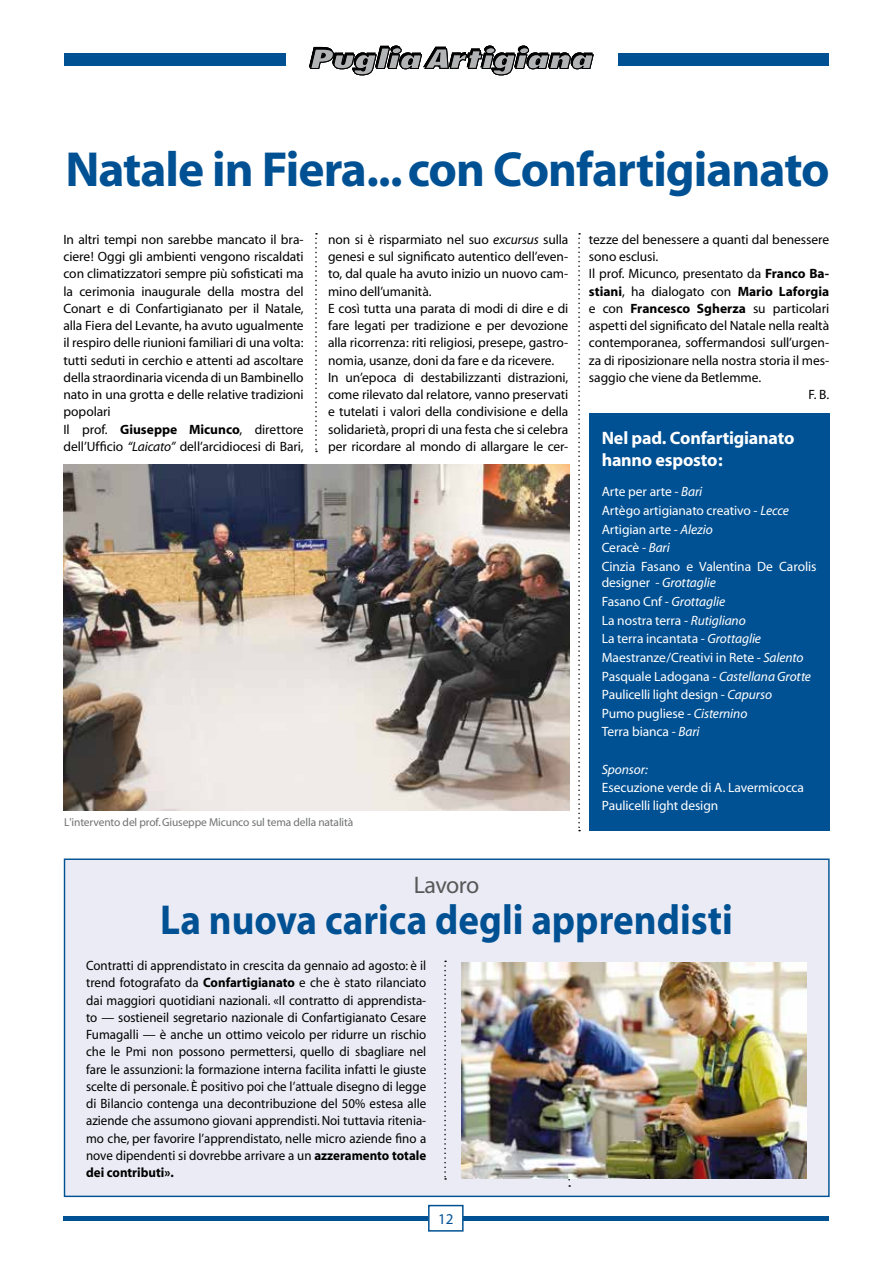
<style>
.page{position:relative;width:893px;height:1263px;background:#fff}
.page>*{position:absolute;margin:0;border:0;box-sizing:border-box;transform-origin:0 0}
.t1{font:700 49.5px "Myriad";letter-spacing:-.02em;color:#005193}
.t2{font:700 42px "Myriad";color:#005193;scale:.93 1}
.t3{font:24px "Myriad";letter-spacing:-.025em;color:#58585a}
.t4{font:700 18px/21.6px "Myriad";letter-spacing:-.01em;color:#fff}
.t5{font:15px "Myriad";color:#005193}
.t6{font:13.5px/17.2px "Myriad";letter-spacing:-.005em;color:#000}
.t7{font:13.5px/17.2px "Myriad";letter-spacing:-.005em;color:#000;text-align:justify;scale:.96 1}
.t8{font:13.5px/18.6px "Myriad";letter-spacing:-.005em;color:#fff}
.t9{font:700 13.5px "Myriad";color:#000}
.t10{font:italic 13.5px "Myriad";letter-spacing:-.01em;color:#fff}
.t11{font:11.4px "Myriad";letter-spacing:-.01em;color:#707172}
.s1{font-weight:700}
.s2{font-style:italic}
.s3{font-weight:400}
</style>
<div class="page">
<hr style="left:64px;top:1216px;width:765px;height:4px;background:#005193">
<svg style="left:309px;top:46px;width:284px;height:29px"></svg>
<div style="left:64px;top:53px;width:222px;height:13px;background:#005193"></div>
<div style="left:618px;top:53px;width:211px;height:13px;background:#005193"></div>
<div style="left:429px;top:1205px;width:34px;height:26px;background:#fff"></div>
<div style="left:428px;top:1205px;width:36px;height:26px;border:2px solid #005193"></div>
<svg style="left:315px;top:233px;width:2px;height:219px"></svg>
<svg style="left:578px;top:233px;width:2px;height:598px"></svg>
<img style="left:63px;top:465px;width:507px;height:345px">
<div style="left:64px;top:858px;width:766px;height:339px;background:#eaebf4;border:1px solid #005193"></div>
<div style="left:589px;top:413px;width:240px;height:418px;background:#005193"></div>
<img style="left:461px;top:962px;width:346px;height:216px">
<svg style="left:444px;top:960px;width:2px;height:220px"></svg>
<h1 class="t1" style="left:65px;top:144px;width:766px">Natale in Fiera... con Confartigianato</h1>
<p class="t6" style="left:63px;top:231px;width:242px">In altri tempi non sarebbe mancato il bra&shy;ciere! Oggi gli ambienti vengono riscaldati con climatizzatori sempre più sofisticati ma la cerimonia inaugurale della mostra del Conart e di Confartigianato per il Natale, alla Fiera del Levante, ha avuto ugualmente il respiro delle riunioni familiari di una volta: tutti seduti in cerchio e attenti ad ascoltare della straordinaria vicenda di un Bambinello nato in una grotta e delle relative tradizioni popolari<br>Il prof. <span class="s1">Giuseppe Micunco</span>, direttore dell’Ufficio <span class="s2">“Laicato”</span> dell’arcidiocesi di Bari,</p>
<p class="t6" style="left:328px;top:231px;width:242px">non si è risparmiato nel suo <span class="s2">excursus</span> sulla genesi e sul significato autentico dell’even&shy;to, dal quale ha avuto inizio un nuovo cam&shy;mino dell’umanità.<br>E così tutta una parata di modi di dire e di fare legati per tradizione e per devozione alla ricorrenza: riti religiosi, presepe, gastro&shy;nomia, usanze, doni da fare e da ricevere.<br>In un’epoca di destabilizzanti distrazioni, come rilevato dal relatore, vanno preservati e tutelati i valori della condivisione e della solidarietà, propri di una festa che si celebra per ricordare al mondo di allargare le cer-</p>
<p class="t6" style="left:589px;top:231px;width:242px">tezze del benessere a quanti dal benessere</p>
<p class="t6" style="left:589px;top:249px;width:71px">sono esclusi.</p>
<p class="t6" style="left:589px;top:266px;width:242px">Il prof. Micunco, presentato da <span class="s1">Franco Ba-</span></p>
<p class="t9" style="left:589px;top:284px;width:242px">stiani<span class="s3">, ha dialogato con</span> Mario Laforgia</p>
<p class="t6" style="left:589px;top:300px;width:242px">e con <span class="s1">Francesco Sgherza</span> su particolari</p>
<p class="t6" style="left:589px;top:318px;width:242px">aspetti del significato del Natale nella realtà</p>
<p class="t6" style="left:589px;top:335px;width:242px">contemporanea, soffermandosi sull’urgen-</p>
<p class="t6" style="left:589px;top:352px;width:242px">za di riposizionare nella nostra storia il mes-</p>
<p class="t6" style="left:589px;top:369px;width:174px">saggio che viene da Betlemme.</p>
<p class="t6" style="left:808px;top:387px;width:22px">F. B.</p>
<h3 class="t4" style="left:602px;top:428px;width:194px">Nel pad. Confartigianato hanno esposto:</h3>
<p class="t8" style="left:602px;top:483px;width:216px">Arte per arte - <span class="s2">Bari<br></span>Artègo artigianato creativo - <span class="s2">Lecce<br></span>Artigian arte - <span class="s2">Alezio<br></span>Ceracè - <span class="s2">Bari<br></span>Cinzia Fasano e Valentina De Carolis</p>
<p class="t8" style="left:602px;top:574px;width:211px">designer - <span class="s2">Grottaglie<br></span>Fasano Cnf - <span class="s2">Grottaglie<br></span>La nostra terra - <span class="s2">Rutigliano<br></span>La terra incantata - <span class="s2">Grottaglie<br></span>Maestranze/Creativi in Rete - <span class="s2">Salento<br></span>Pasquale Ladogana - <span class="s2">Castellana Grotte<br></span>Paulicelli light design - <span class="s2">Capurso<br></span>Pumo pugliese - <span class="s2">Cisternino<br></span>Terra bianca - <span class="s2">Bari</span></p>
<p class="t10" style="left:602px;top:762px;width:48px">Sponsor:</p>
<p class="t8" style="left:602px;top:779px;width:204px;line-height:18px">Esecuzione verde di A. Lavermicocca<br>Paulicelli light design</p>
<p class="t11" style="left:64px;top:816px;width:291px">L'intervento del prof. Giuseppe Micunco sul tema della natalità</p>
<h3 class="t3" style="left:414px;top:873px;width:67px">Lavoro</h3>
<h2 class="t2" style="left:160px;top:898px;width:617px">La nuova carica degli apprendisti</h2>
<p class="t7" style="left:86px;top:957px;width:356px">Contratti di apprendistato in crescita da gennaio ad agosto: è il trend fotografato da <span class="s1">Confartigianato</span> e che è stato rilanciato dai maggiori quotidiani nazionali. «Il contratto di apprendista&shy;to — sostieneil segretario nazionale di Confartigianato Cesare Fumagalli — è anche un ottimo veicolo per ridurre un rischio che le Pmi non possono permettersi, quello di sbagliare nel fare le assunzioni: la formazione interna facilita infatti le giuste scelte di personale. È positivo poi che l’attuale disegno di legge di Bilancio contenga una decontribuzione del 50% estesa alle aziende che assumono giovani apprendisti. Noi tuttavia ritenia&shy;mo che, per favorire l’apprendistato, nelle micro aziende fino a nove dipendenti si dovrebbe arrivare a un <span class="s1">azzeramento totale dei contributi».</span></p>
<p class="t5" style="left:438px;top:1211px;width:17px">12</p>
</div>
